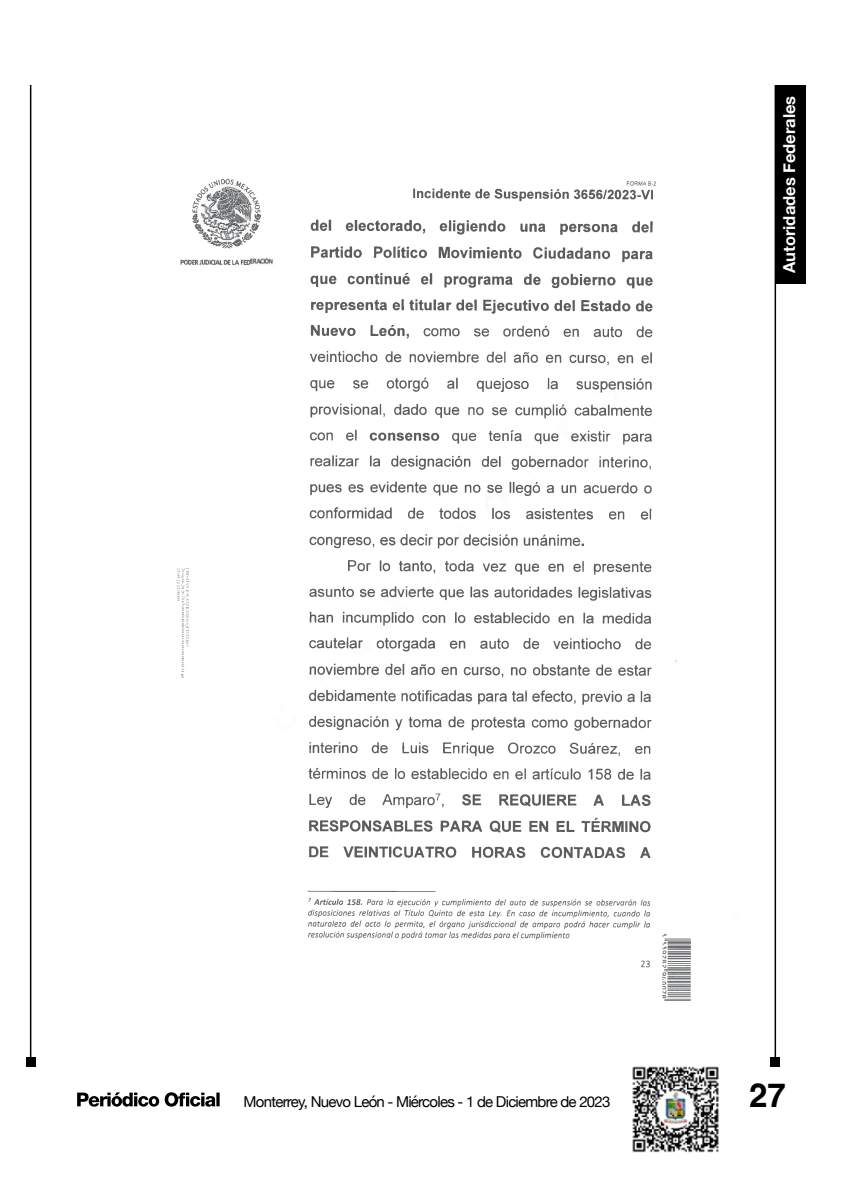
<style>
.page{position:relative;width:851px;height:1191px;background:#fff}
.page>*{position:absolute;margin:0;border:0;box-sizing:border-box;transform-origin:0 0}
.t1{font:700 33px "Helvetica";color:#000}
.t2{font:700 16.5px "Helvetica Neue";color:#fff}
.t3{font:15px "Helvetica Neue";letter-spacing:-.05em;color:#000}
</style>
<div class="page">
<hr style="left:30px;top:85px;width:1px;height:977px;background:#000">
<div style="left:26px;top:1057px;width:10px;height:10px;background:#000"></div>
<hr style="left:774px;top:85px;width:2px;height:977px;background:#000">
<div style="left:770px;top:1057px;width:10px;height:10px;background:#000"></div>
<div style="left:776px;top:85px;width:29px;height:198px;background:#000"></div>
<svg style="left:77px;top:1092px;width:143px;height:14px"></svg>
<img style="left:632px;top:1066px;width:87px;height:87px">
<img style="left:308px;top:189px;width:344px;height:668px">
<img style="left:308px;top:890px;width:382px;height:110px">
<img style="left:180px;top:178px;width:80px;height:86px">
<img style="left:176px;top:567px;width:13px;height:110px">
<img style="left:626px;top:181px;width:29px;height:5px">
<p class="t2" style="left:776px;top:273px;width:179px;rotate:-90deg">Autoridades Federales</p>
<p class="t3" style="left:243px;top:1090px;width:368px">Monterrey, Nuevo León - Miércoles - 1 de Diciembre de 2023</p>
<h1 class="t1" style="left:749px;top:1074px;width:38px">27</h1>
</div>
